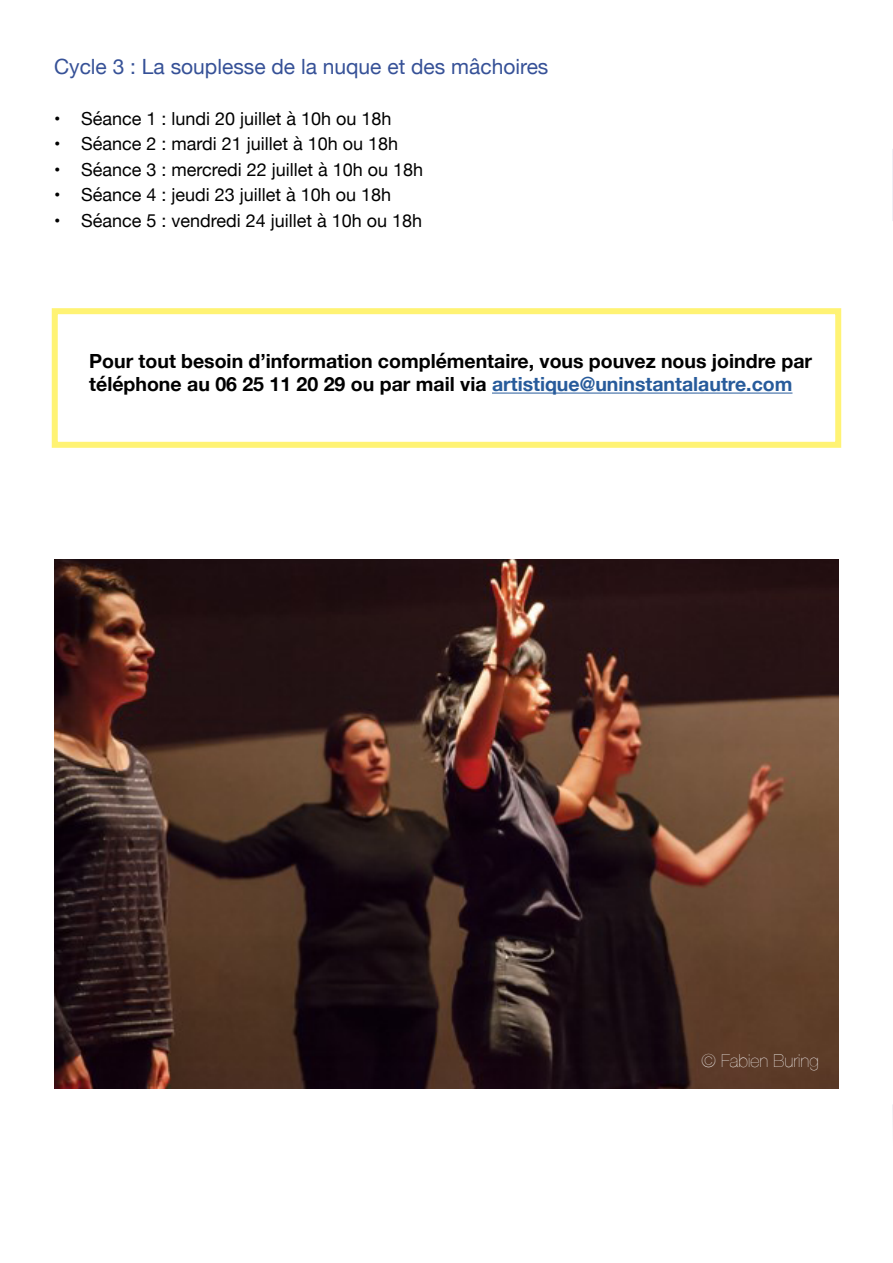
<style>
.page{position:relative;width:893px;height:1263px;background:#fff}
.page>*{position:absolute;margin:0;border:0;box-sizing:border-box;transform-origin:0 0}
.t1{font:21px "Helvetica Neue";color:#365197}
.t2{font:700 19.5px/23.4px "Helvetica Neue";color:#000}
.t3{font:18px "Helvetica Neue";color:#000}
.t4{font:200 18px "Helvetica Neue";color:#fff}
.s1{color:#275b9b}
</style>
<div class="page">
<svg style="left:892px;top:149px;width:1px;height:72px"></svg>
<img style="left:892px;top:1105px;width:1px;height:15px">
<div style="left:52px;top:308px;width:789px;height:140px;border:6px solid #fff374"></div>
<hr style="left:492px;top:393px;width:300px;height:1px;background:#275b9b">
<img style="left:54px;top:559px;width:785px;height:530px">
<p class="t1" style="left:54px;top:51px;width:496px">Cycle 3 : La souplesse de la nuque et des mâchoires</p>
<p class="t3" style="left:54px;top:105px;width:339px">• Séance 1 : lundi 20 juillet à 10h ou 18h</p>
<p class="t3" style="left:54px;top:131px;width:346px">• Séance 2 : mardi 21 juillet à 10h ou 18h</p>
<p class="t3" style="left:54px;top:156px;width:371px">• Séance 3 : mercredi 22 juillet à 10h ou 18h</p>
<p class="t3" style="left:54px;top:182px;width:339px">• Séance 4 : jeudi 23 juillet à 10h ou 18h</p>
<p class="t3" style="left:54px;top:207px;width:370px">• Séance 5 : vendredi 24 juillet à 10h ou 18h</p>
<p class="t2" style="left:89px;top:350px;width:724px">Pour tout besoin d’information complémentaire, vous pouvez nous joindre par téléphone au 06 25 11 20 29 ou par mail via <span class="s1">artistique@uninstantalautre.com</span></p>
<p class="t4" style="left:702px;top:1047px;width:119px">© Fabien Buring</p>
</div>
